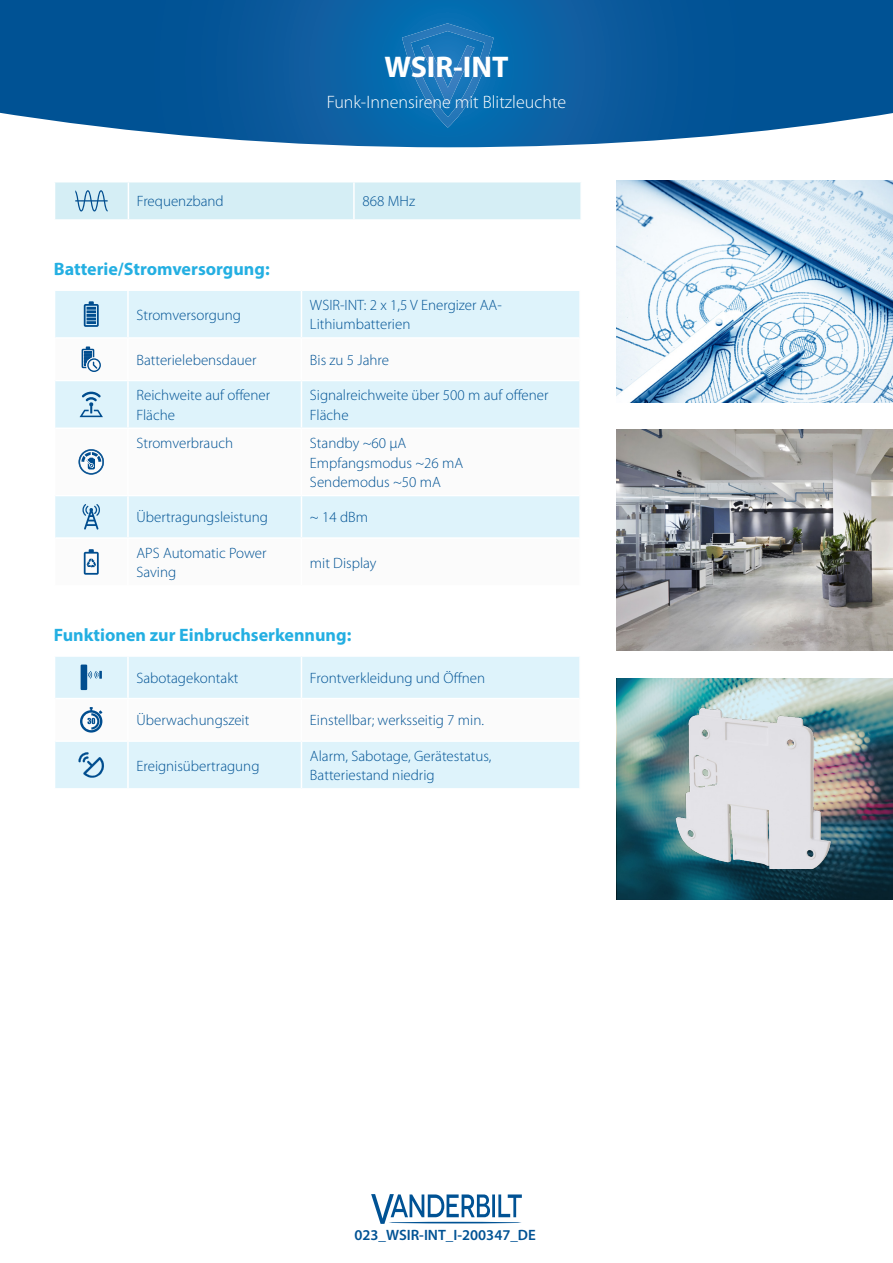
<style>
.page{position:relative;width:893px;height:1263px;background:#fff}
.page>*{position:absolute;margin:0;border:0;box-sizing:border-box;transform-origin:0 0}
.t1{font:700 30px "Myriad Pro";color:#fff}
.body-text{font:700 18px "Myriad Pro";color:#24afe2}
.t2{font:300 18px "Myriad Pro";color:#fff}
.Main-header-text{font:700 18px "Myriad Pro";color:#24afe2}
.Table-body-rows{font:300 15px/19.5px "Myriad Pro";color:#005294}
.t3{font:600 15px "Myriad Pro";color:#005294}
</style>
<div class="page">
<svg style="left:0;top:0;width:893px;height:147px;background:#1966a3"></svg>
<svg style="left:402px;top:23px;width:92px;height:105px;background:#1976b8"></svg>
<svg style="left:371px;top:1194px;width:151px;height:30px"></svg>
<hr style="left:389px;top:1222px;width:133px;height:1px;background:#005294;border-radius:50%">
<svg style="left:55px;top:182px;width:526px;height:38px;background:#d4edf4"></svg>
<div style="left:55px;top:291px;width:524px;height:46px;background:#def3fb"></div>
<svg style="left:55px;top:349px;width:524px;height:225px"></svg>
<hr style="left:55px;top:380px;width:73px;height:1px;background:#fff">
<hr style="left:128px;top:380px;width:173px;height:1px;background:#fff">
<hr style="left:301px;top:380px;width:278px;height:1px;background:#fff">
<hr style="left:55px;top:427px;width:73px;height:2px;background:#fff">
<hr style="left:128px;top:427px;width:173px;height:2px;background:#fff">
<hr style="left:301px;top:427px;width:278px;height:2px;background:#fff">
<hr style="left:55px;top:495px;width:73px;height:1px;background:#fff">
<hr style="left:128px;top:495px;width:173px;height:1px;background:#fff">
<hr style="left:301px;top:495px;width:278px;height:1px;background:#fff">
<hr style="left:55px;top:537px;width:73px;height:2px;background:#fff">
<hr style="left:128px;top:537px;width:173px;height:2px;background:#fff">
<hr style="left:301px;top:537px;width:278px;height:2px;background:#fff">
<hr style="left:127px;top:291px;width:2px;height:46px;background:#fff">
<hr style="left:301px;top:291px;width:1px;height:46px;background:#fff">
<hr style="left:127px;top:339px;width:2px;height:41px;background:#fff">
<hr style="left:301px;top:339px;width:1px;height:41px;background:#fff">
<hr style="left:127px;top:381px;width:2px;height:46px;background:#fff">
<hr style="left:301px;top:381px;width:1px;height:46px;background:#fff">
<hr style="left:127px;top:429px;width:2px;height:66px;background:#fff">
<hr style="left:301px;top:429px;width:1px;height:66px;background:#fff">
<hr style="left:127px;top:496px;width:2px;height:41px;background:#fff">
<hr style="left:301px;top:496px;width:1px;height:41px;background:#fff">
<hr style="left:127px;top:539px;width:2px;height:46px;background:#fff">
<hr style="left:301px;top:539px;width:1px;height:46px;background:#fff">
<svg style="left:84px;top:301px;width:15px;height:26px"></svg>
<svg style="left:82px;top:346px;width:19px;height:26px"></svg>
<svg style="left:80px;top:390px;width:23px;height:27px"></svg>
<svg style="left:78px;top:449px;width:26px;height:26px"></svg>
<svg style="left:82px;top:504px;width:18px;height:25px"></svg>
<svg style="left:84px;top:549px;width:15px;height:26px"></svg>
<div style="left:55px;top:657px;width:524px;height:131px;background:#def3fb"></div>
<hr style="left:55px;top:740px;width:73px;height:2px;background:#fff">
<hr style="left:128px;top:740px;width:173px;height:2px;background:#fff">
<hr style="left:301px;top:740px;width:278px;height:2px;background:#fff">
<hr style="left:127px;top:657px;width:2px;height:41px;background:#fff">
<hr style="left:301px;top:657px;width:1px;height:41px;background:#fff">
<hr style="left:127px;top:742px;width:2px;height:46px;background:#fff">
<hr style="left:301px;top:742px;width:1px;height:46px;background:#fff">
<div style="left:81px;top:664px;width:6px;height:26px;background:#004d8f"></div>
<svg style="left:88px;top:671px;width:14px;height:8px"></svg>
<svg style="left:55px;top:698px;width:524px;height:42px"></svg>
<svg style="left:78px;top:752px;width:26px;height:26px"></svg>
<img style="left:617px;top:181px;width:276px;height:221px">
<img style="left:617px;top:429px;width:276px;height:221px">
<img style="left:617px;top:679px;width:276px;height:221px">
<img style="left:664px;top:708px;width:180px;height:160px">
<h1 class="t1" style="left:384px;top:47px;width:126px">WSIR-INT</h1>
<p class="t2" style="left:327px;top:91px;width:241px">Funk-Innensirene mit Blitzleuchte</p>
<p class="Table-body-rows" style="left:137px;top:192px;width:88px">Frequenzband</p>
<p class="Table-body-rows" style="left:362px;top:192px;width:54px">868 MHz</p>
<p class="Main-header-text" style="left:54px;top:257px;width:217px">Batterie/Stromversorgung:</p>
<p class="Table-body-rows" style="left:136px;top:305px;width:106px">Stromversorgung</p>
<p class="Table-body-rows" style="left:310px;top:295px;width:193px">WSIR-INT: 2 x 1,5 V Energizer AA-<br>Lithiumbatterien</p>
<p class="Table-body-rows" style="left:136px;top:350px;width:122px">Batterielebensdauer</p>
<p class="Table-body-rows" style="left:310px;top:350px;width:81px">Bis zu 5 Jahre</p>
<p class="Table-body-rows" style="left:136px;top:385px;width:135px">Reichweite auf offener<br>Fläche</p>
<p class="Table-body-rows" style="left:310px;top:385px;width:240px">Signalreichweite über 500 m auf offener<br>Fläche</p>
<p class="Table-body-rows" style="left:136px;top:433px;width:98px">Stromverbrauch</p>
<p class="Table-body-rows" style="left:310px;top:433px;width:98px">Standby ~60 μA</p>
<p class="Table-body-rows" style="left:310px;top:453px;width:155px">Empfangsmodus ~26 mA</p>
<p class="Table-body-rows" style="left:310px;top:472px;width:132px">Sendemodus ~50 mA</p>
<p class="Table-body-rows" style="left:136px;top:507px;width:133px">Übertragungsleistung</p>
<p class="Table-body-rows" style="left:310px;top:507px;width:60px">~ 14 dBm</p>
<p class="Table-body-rows" style="left:136px;top:543px;width:131px">APS Automatic Power<br>Saving</p>
<p class="Table-body-rows" style="left:310px;top:553px;width:68px">mit Display</p>
<p class="body-text" style="left:54px;top:623px;width:299px">Funktionen zur Einbruchserkennung:</p>
<p class="Table-body-rows" style="left:136px;top:668px;width:103px">Sabotagekontakt</p>
<p class="Table-body-rows" style="left:310px;top:668px;width:177px">Frontverkleidung und Öffnen</p>
<p class="Table-body-rows" style="left:136px;top:710px;width:114px">Überwachungszeit</p>
<p class="Table-body-rows" style="left:310px;top:710px;width:175px">Einstellbar; werksseitig 7 min.</p>
<p class="Table-body-rows" style="left:136px;top:756px;width:124px">Ereignisübertragung</p>
<p class="Table-body-rows" style="left:310px;top:746px;width:183px">Alarm, Sabotage, Gerätestatus,<br>Batteriestand niedrig</p>
<p class="t3" style="left:354px;top:1226px;width:183px">023_WSIR-INT_I-200347_DE</p>
</div>
